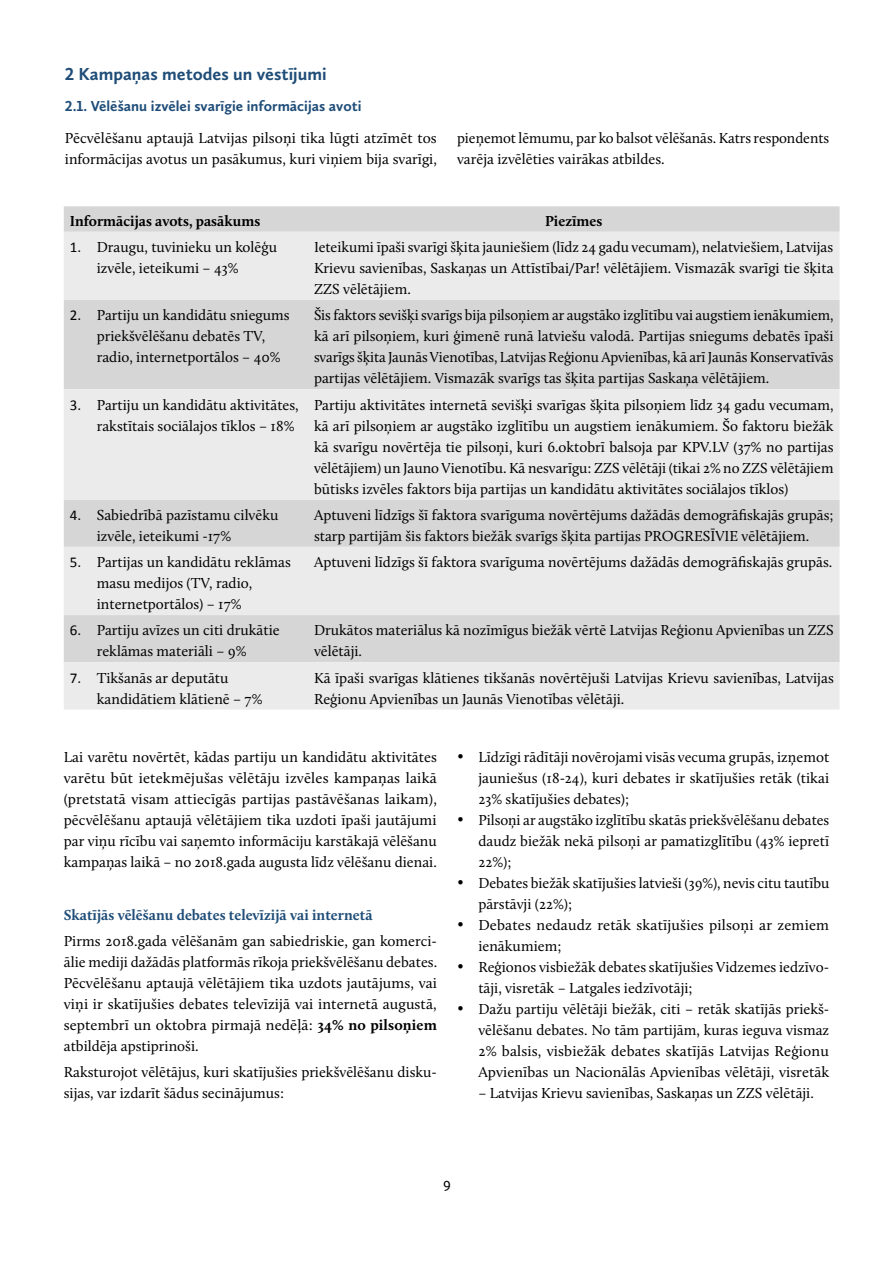
<style>
.page{position:relative;width:893px;height:1263px;background:#fff}
.page>*{position:absolute;margin:0;border:0;box-sizing:border-box;transform-origin:0 0}
.t1{font:700 18px "Calluna Sans";color:#1f4d78}
.t2{font:15px/21px "Calluna";color:#000}
.t3{font:700 15px "Calluna";color:#1f4d78}
.t4{font:700 15px "Calluna Sans";color:#1f4d78}
.t5{font:700 15px "Calluna";color:#000}
.t6{font:15px "Calluna Sans";color:#000}
.s1{font-family:"Calibri"}
.s2{font-weight:700}
</style>
<div class="page">
<svg style="left:64px;top:206px;width:776px;height:26px;background:#d6d6d6"></svg>
<svg style="left:64px;top:232px;width:776px;height:478px;background:#e3e3e3"></svg>
<p class="t1" style="left:65px;top:62px;width:263px">2 Kampaņas metodes un vēstījumi</p>
<p class="t4" style="left:65px;top:97px;width:298px">2.1. Vēlēšanu izvēlei svarīgie informācijas avoti</p>
<p class="t2" style="left:65px;top:127px;width:374px">Pēcvēlēšanu aptaujā Latvijas pilsoņi tika lūgti atzīmēt tos informācijas avotus un pasākumus, kuri viņiem bija svarīgi,</p>
<p class="t2" style="left:457px;top:127px;width:373px">pieņemot lēmumu, par ko balsot vēlēšanās. Katrs respondents varēja izvēlēties vairākas atbildes.</p>
<p class="t5" style="left:70px;top:211px;width:192px">Informācijas avots, pasākums</p>
<p class="t5" style="left:545px;top:211px;width:59px">Piezīmes</p>
<p class="t2" style="left:97px;top:236px;width:182px;text-indent:-27px"><span class="s1">1.</span> Draugu, tuvinieku un kolēģu izvēle, ieteikumi – 43%</p>
<p class="t2" style="left:314px;top:236px;width:521px;text-align:justify">Ieteikumi īpaši svarīgi šķita jauniešiem (līdz 24 gadu vecumam), nelatviešiem, Latvijas Krievu savienības, Saskaņas un Attīstībai/Par! vēlētājiem. Vismazāk svarīgi tie šķita ZZS vēlētājiem.</p>
<p class="t2" style="left:97px;top:305px;width:194px;text-indent:-27px"><span class="s1">2.</span> Partiju un kandidātu sniegums priekšvēlēšanu debatēs TV, radio, internetportālos – 40%</p>
<p class="t2" style="left:314px;top:305px;width:521px;text-align:justify">Šis faktors sevišķi svarīgs bija pilsoņiem ar augstāko izglītību vai augstiem ienākumiem, kā arī pilsoņiem, kuri ģimenē runā latviešu valodā. Partijas sniegums debatēs īpaši svarīgs šķita Jaunās Vienotības, Latvijas Reģionu Apvienības, kā arī Jaunās Konservatīvās partijas vēlētājiem. Vismazāk svarīgs tas šķita partijas Saskaņa vēlētājiem.</p>
<p class="t2" style="left:70px;top:394px;width:230px;text-align:right"><span class="s1">3.</span> Partiju un kandidātu aktivitātes, rakstītais sociālajos tīklos – 18%</p>
<p class="t2" style="left:314px;top:394px;width:521px;text-align:justify">Partiju aktivitātes internetā sevišķi svarīgas šķita pilsoņiem līdz 34 gadu vecumam, kā arī pilsoņiem ar augstāko izglītību un augstiem ienākumiem. Šo faktoru biežāk kā svarīgu novērtēja tie pilsoņi, kuri 6.oktobrī balsoja par KPV.LV (37% no partijas vēlētājiem) un Jauno Vienotību. Kā nesvarīgu: ZZS vēlētāji (tikai 2% no ZZS vēlētājiem būtisks izvēles faktors bija partijas un kandidātu aktivitātes sociālajos tīklos)</p>
<p class="t2" style="left:97px;top:504px;width:183px;text-indent:-27px"><span class="s1">4.</span> Sabiedrībā pazīstamu cilvēku izvēle, ieteikumi -17%</p>
<p class="t2" style="left:314px;top:504px;width:521px">Aptuveni līdzīgs šī faktora svarīguma novērtējums dažādās demogrāfiskajās grupās; starp partijām šis faktors biežāk svarīgs šķita partijas PROGRESĪVIE vēlētājiem.</p>
<p class="t2" style="left:97px;top:551px;width:196px;text-indent:-27px"><span class="s1">5.</span> Partijas un kandidātu reklāmas masu medijos (TV, radio, internetportālos) – 17%</p>
<p class="t2" style="left:314px;top:551px;width:520px">Aptuveni līdzīgs šī faktora svarīguma novērtējums dažādās demogrāfiskajās grupās.</p>
<p class="t2" style="left:70px;top:620px;width:211px;text-align:center"><span class="s1">6.</span> Partiju avīzes un citi drukātie reklāmas materiāli – 9%</p>
<p class="t2" style="left:314px;top:620px;width:521px">Drukātos materiālus kā nozīmīgus biežāk vērtē Latvijas Reģionu Apvienības un ZZS vēlētāji.</p>
<p class="t2" style="left:97px;top:667px;width:167px;text-indent:-27px"><span class="s1">7.</span> Tikšanās ar deputātu kandidātiem klātienē – 7%</p>
<p class="t2" style="left:314px;top:667px;width:521px">Kā īpaši svarīgas klātienes tikšanās novērtējuši Latvijas Krievu savienības, Latvijas<br>Reģionu Apvienības un Jaunās Vienotības vēlētāji.</p>
<p class="t2" style="left:64px;top:746px;width:375px;text-align:justify">Lai varētu novērtēt, kādas partiju un kandidātu aktivitātes varētu būt ietekmējušas vēlētāju izvēles kampaņas laikā (pretstatā visam attiecīgās partijas pastāvēšanas laikam), pēcvēlēšanu aptaujā vēlētājiem tika uzdoti īpaši jautājumi par viņu rīcību vai saņemto informāciju karstākajā vēlēšanu kampaņas laikā – no 2018.gada augusta līdz vēlēšanu dienai.</p>
<p class="t3" style="left:64px;top:905px;width:310px">Skatījās vēlēšanu debates televīzijā vai internetā</p>
<p class="t2" style="left:64px;top:930px;width:375px">Pirms 2018.gada vēlēšanām gan sabiedriskie, gan komerci&shy;ālie mediji dažādās platformās rīkoja priekšvēlēšanu debates.<br>Pēcvēlēšanu aptaujā vēlētājiem tika uzdots jautājums, vai viņi ir skatījušies debates televīzijā vai internetā augustā, septembrī un oktobra pirmajā nedēļā: <span class="s2">34% no pilsoņiem </span>atbildēja apstiprinoši.</p>
<p class="t2" style="left:64px;top:1061px;width:375px">Raksturojot vēlētājus, kuri skatījušies priekšvēlēšanu disku&shy;sijas, var izdarīt šādus secinājumus:</p>
<p class="t2" style="left:478px;top:746px;width:352px;text-align:justify;text-indent:-21px">• Līdzīgi rādītāji novērojami visās vecuma grupās, izņemot jauniešus (18-24), kuri debates ir skatījušies retāk (tikai 23% skatījušies debates);</p>
<p class="t2" style="left:478px;top:809px;width:352px;text-align:justify;text-indent:-21px">• Pilsoņi ar augstāko izglītību skatās priekšvēlēšanu debates daudz biežāk nekā pilsoņi ar pamatizglītību (43% iepretī 22%);</p>
<p class="t2" style="left:478px;top:872px;width:353px;text-indent:-21px">• Debates biežāk skatījušies latvieši (39%), nevis citu tautību pārstāvji (22%);</p>
<p class="t2" style="left:478px;top:914px;width:352px;text-indent:-21px">• Debates nedaudz retāk skatījušies pilsoņi ar zemiem ienākumiem;</p>
<p class="t2" style="left:478px;top:956px;width:352px;text-indent:-21px">• Reģionos visbiežāk debates skatījušies Vidzemes iedzīvo&shy;tāji, visretāk – Latgales iedzīvotāji;</p>
<p class="t2" style="left:478px;top:998px;width:352px;text-align:justify;text-indent:-21px">• Dažu partiju vēlētāji biežāk, citi – retāk skatījās priekš&shy;vēlēšanu debates. No tām partijām, kuras ieguva vismaz 2% balsis, visbiežāk debates skatījās Latvijas Reģionu Apvienības un Nacionālās Apvienības vēlētāji, visretāk</p>
<p class="t2" style="left:478px;top:1082px;width:337px">– Latvijas Krievu savienības, Saskaņas un ZZS vēlētāji.</p>
<p class="t6" style="left:443px;top:1174px;width:9px">9</p>
</div>
